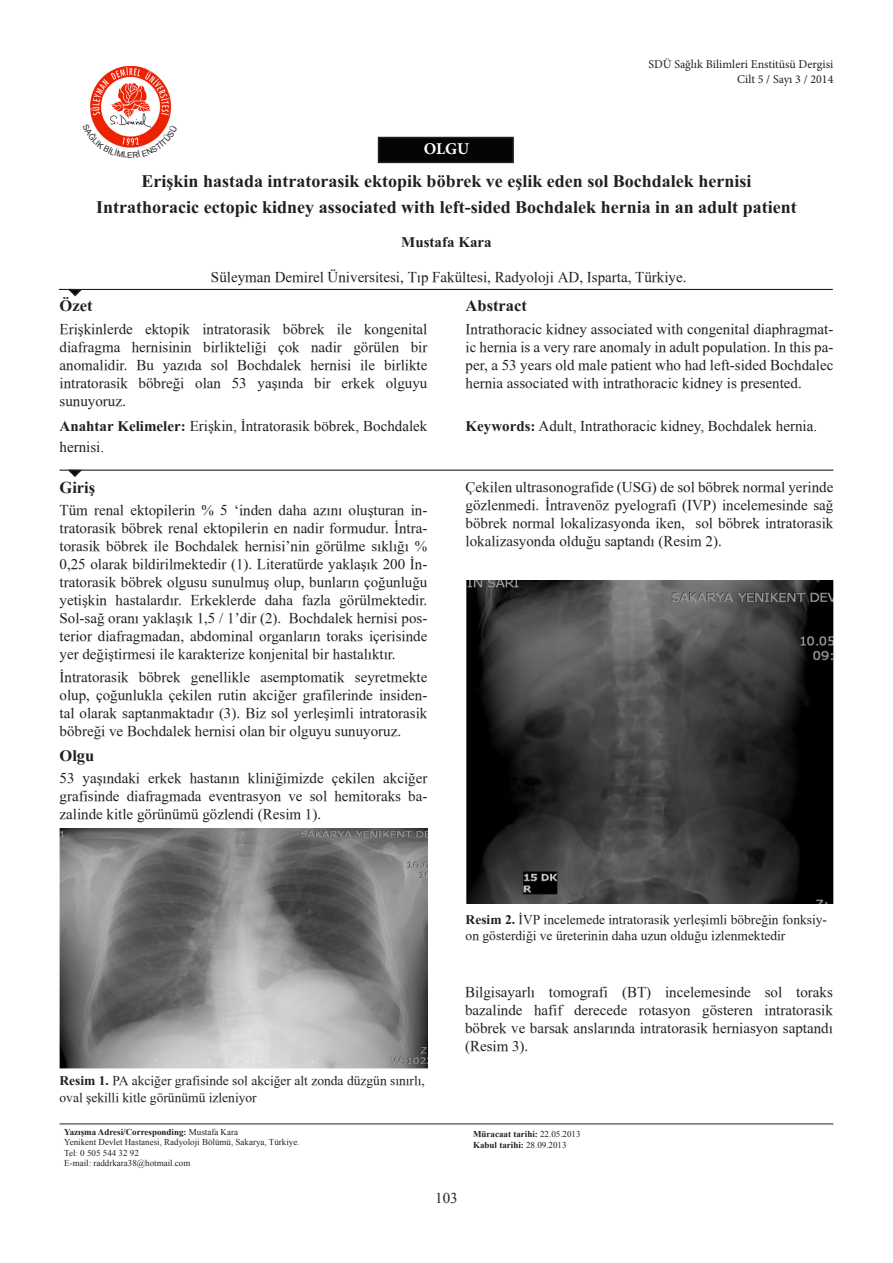
<style>
.page{position:relative;width:893px;height:1263px;background:#fff}
.page>*{position:absolute;margin:0;border:0;box-sizing:border-box;transform-origin:0 0}
.Başlık_altı{font:700 18px "Turkish Times New Roman";color:#231f20}
.Başlık_bold{font:700 18px "Turkish Times New Roman";color:#231f20}
.Yan_başlıklar{font:700 16.5px "Turkish Times New Roman";color:#231f20}
.Yan_başlıklar-2{font:700 16.5px "Times New Roman";color:#231f20}
.t1{font:700 16.5px "Minion Pro";color:#fff}
.Paragraf{font:700 16.5px "Turkish Times New Roman";color:#231f20}
.Paragraf-2{font:15px/18px "TR Times New Roman";color:#231f20;text-align:justify}
.Paragraf-3{font:15px/21px "Times New Roman";color:#231f20}
.Başlık_altı-2{font:15px "TR Times New Roman";color:#231f20}
.Başlık_altı-3{font:700 15px "Turkish Times New Roman";color:#231f20}
.Yan_başlıklar_italik{font:15px "Times New Roman";color:#231f20}
.Yan_başlıklar_italik-2{font:13.5px/16.5px "TR Times New Roman";color:#231f20}
.t2{font:12px "Minion Pro";color:#231f20}
.t3{font:9px "Times New Roman";color:#231f20}
.t4{font:700 9px "Times New Roman";color:#231f20}
.t5{font:8.25px "Arial";color:#231f20}
.s1{font-family:"Turkish Times New Roman";font-weight:700}
.s2{font-weight:400}
</style>
<div class="page">
<img style="left:90px;top:65px;width:82px;height:59px">
<hr style="left:60px;top:1123px;width:773px;height:1px;background:#231f20">
<div style="left:379px;top:138px;width:134px;height:24px;background:#040503"></div>
<div style="left:378px;top:137px;width:136px;height:26px;border:2px solid #231f20"></div>
<hr style="left:59px;top:289px;width:774px;height:1px;background:#231f20">
<svg style="left:67px;top:288px;width:17px;height:9px"></svg>
<svg style="left:67px;top:469px;width:17px;height:8px"></svg>
<hr style="left:60px;top:470px;width:773px;height:1px;background:#231f20">
<img style="left:60px;top:829px;width:367px;height:239px">
<img style="left:466px;top:581px;width:367px;height:323px">
<svg style="left:94px;top:124px;width:74px;height:24px"></svg>
<p class="t2" style="left:648px;top:56px;width:186px">SDÜ Sağlık Bilimleri Enstitüsü Dergisi</p>
<p class="t2" style="left:737px;top:71px;width:98px">Cilt 5 / Sayı 3 / 2014</p>
<p class="t1" style="left:424px;top:137px;width:47px">OLGU</p>
<p class="Başlık_bold" style="left:142px;top:171px;width:611px">Erişkin hastada intratorasik ektopik böbrek ve eşlik eden sol Bochdalek hernisi</p>
<p class="Başlık_altı" style="left:96px;top:196px;width:702px">Intrathoracic ectopic kidney associated with left-sided Bochdalek hernia in an adult patient</p>
<p class="Başlık_altı-3" style="left:401px;top:234px;width:92px">Mustafa Kara</p>
<p class="Başlık_altı-2" style="left:211px;top:267px;width:477px">Süleyman Demirel Üniversitesi, Tıp Fakültesi, Radyoloji AD, Isparta, Türkiye.</p>
<p class="t5" style="left:127px;top:149px;width:7px">E</p>
<p class="Yan_başlıklar" style="left:60px;top:296px;width:34px">Özet</p>
<p class="Paragraf-2" style="left:60px;top:319px;width:369px">Erişkinlerde ektopik intratorasik böbrek ile kongenital diafragma hernisinin birlikteliği çok nadir görülen bir anomalidir. Bu yazıda sol Bochdalek hernisi ile birlikte intratorasik böbreği olan 53 yaşında bir erkek olguyu sunuyoruz.</p>
<p class="Paragraf-3" style="left:60px;top:415px;width:369px"><span class="s1">Anahtar Kelimeler:</span> Erişkin, İntratorasik böbrek, Bochdalek hernisi.</p>
<p class="Yan_başlıklar-2" style="left:60px;top:475px;width:37px">Giriş</p>
<p class="Paragraf-2" style="left:60px;top:501px;width:369px">Tüm renal ektopilerin % 5 ‘inden daha azını oluşturan in&shy;tratorasik böbrek renal ektopilerin en nadir formudur. İntra&shy;torasik böbrek ile Bochdalek hernisi’nin görülme sıklığı % 0,25 olarak bildirilmektedir (1). Literatürde yaklaşık 200 İn&shy;tratorasik böbrek olgusu sunulmuş olup, bunların çoğunluğu yetişkin hastalardır. Erkeklerde daha fazla görülmektedir.<br>Sol-sağ oranı yaklaşık 1,5 / 1’dir (2). Bochdalek hernisi pos&shy;terior diafragmadan, abdominal organların toraks içerisinde yer değiştirmesi ile karakterize konjenital bir hastalıktır.</p>
<p class="Paragraf-2" style="left:60px;top:667px;width:369px">İntratorasik böbrek genellikle asemptomatik seyretmekte olup, çoğunlukla çekilen rutin akciğer grafilerinde insiden&shy;tal olarak saptanmaktadır (3). Biz sol yerleşimli intratorasik böbreği ve Bochdalek hernisi olan bir olguyu sunuyoruz.</p>
<p class="Paragraf" style="left:60px;top:746px;width:36px">Olgu</p>
<p class="Paragraf-2" style="left:60px;top:769px;width:369px">53 yaşındaki erkek hastanın kliniğimizde çekilen akciğer grafisinde diafragmada eventrasyon ve sol hemitoraks ba&shy;zalinde kitle görünümü gözlendi (Resim 1).</p>
<p class="Yan_başlıklar" style="left:466px;top:296px;width:63px">Abstract</p>
<p class="Paragraf-2" style="left:466px;top:319px;width:369px">Intrathoracic kidney associated with congenital diaphragmat&shy;ic hernia is a very rare anomaly in adult population. In this pa&shy;per, a 53 years old male patient who had left-sided Bochdalec hernia associated with intrathoracic kidney is presented.</p>
<p class="Paragraf-3" style="left:466px;top:415px;width:353px"><span class="s1">Keywords:</span> Adult, Intrathoracic kidney, Bochdalek hernia.</p>
<p class="Paragraf-2" style="left:466px;top:478px;width:369px">Çekilen ultrasonografide (USG) de sol böbrek normal yerinde gözlenmedi. İntravenöz pyelografi (IVP) incelemesinde sağ böbrek normal lokalizasyonda iken, sol böbrek intratorasik lokalizasyonda olduğu saptandı (Resim 2).</p>
<p class="Yan_başlıklar_italik-2" style="left:466px;top:911px;width:363px"><span class="s1">Resim 2.</span> İVP incelemede intratorasik yerleşimli böbreğin fonksiy&shy;on gösterdiği ve üreterinin daha uzun olduğu izlenmektedir</p>
<p class="Yan_başlıklar_italik-2" style="left:60px;top:1072px;width:367px"><span class="s1">Resim 1.</span> PA akciğer grafisinde sol akciğer alt zonda düzgün sınırlı, oval şekilli kitle görünümü izleniyor</p>
<p class="t4" style="left:64px;top:1125px;width:175px">Yazışma Adresi/Corresponding: <span class="s2">Mustafa Kara</span></p>
<p class="t3" style="left:64px;top:1136px;width:237px">Yenikent Devlet Hastanesi, Radyoloji Bölümü, Sakarya, Türkiye.</p>
<p class="t3" style="left:64px;top:1146px;width:76px">Tel: 0 505 544 32 92</p>
<p class="t3" style="left:64px;top:1157px;width:128px">E-mail: raddrkara38@hotmail.com</p>
<p class="Paragraf-2" style="left:465px;top:982px;width:369px">Bilgisayarlı tomografi (BT) incelemesinde sol toraks bazalinde hafif derecede rotasyon gösteren intratorasik böbrek ve barsak anslarında intratorasik herniasyon saptandı (Resim 3).</p>
<p class="t4" style="left:473px;top:1127px;width:109px">Müracaat tarihi: <span class="s2">22.05.2013</span></p>
<p class="t4" style="left:473px;top:1138px;width:95px">Kabul tarihi: <span class="s2">28.09.2013</span></p>
<p class="Yan_başlıklar_italik" style="left:435px;top:1188px;width:24px">103</p>
</div>
